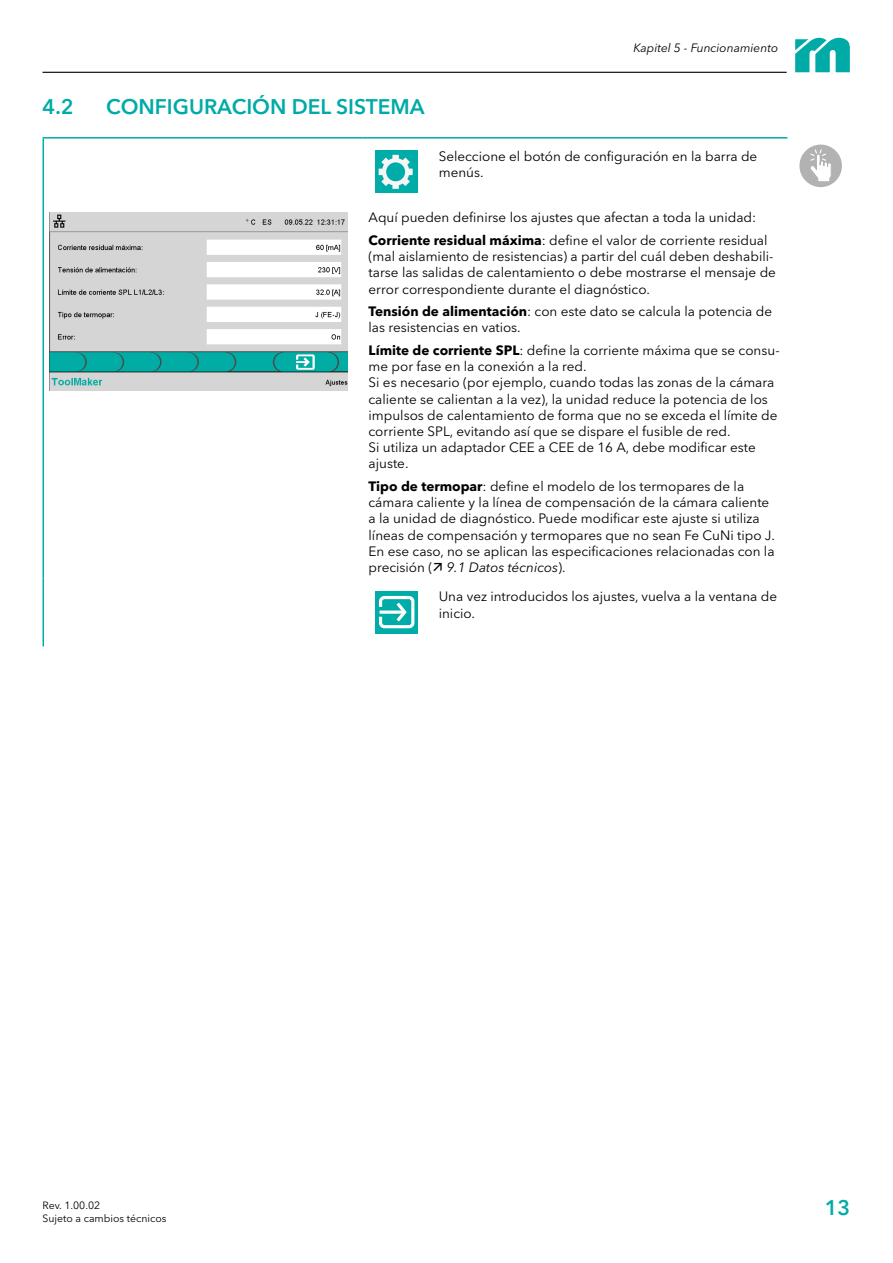
<style>
.page{position:relative;width:893px;height:1263px;background:#fff}
.page>*{position:absolute;margin:0;border:0;box-sizing:border-box;transform-origin:0 0}
.t1{font:600 21px "Avenir Next W1 G";color:#00aba7}
.A_Lauftext_2worte_de{font:13.5px/16.2px "Avenir Next W1 G";color:#000}
.A_Lauftext_1wort_dem{font:13.5px/16.2px "Avenir Next W1 G";color:#000}
.A_Lauftext{font:13.5px/16.2px "Avenir Next W1 G";color:#000}
.t2{font:italic 12px "Avenir Next W1 G";color:#000}
.t3{font:10.5px/12.6px "Avenir Next W1 G";color:#000}
.s1{font-weight:700}
.s2{font-style:italic}
</style>
<div class="page">
<hr style="left:43px;top:72px;width:744px;height:1px;background:#000">
<svg style="left:795px;top:37px;width:55px;height:35px"></svg>
<hr style="left:43px;top:137px;width:319px;height:2px;background:#00aba7">
<hr style="left:43px;top:139px;width:1px;height:67px;background:#00aba7">
<hr style="left:362px;top:137px;width:425px;height:2px;background:#00aba7">
<hr style="left:43px;top:206px;width:1px;height:372px;background:#00aba7">
<hr style="left:43px;top:578px;width:1px;height:68px;background:#00aba7">
<div style="left:375px;top:151px;width:42px;height:42px;background:#00aca7"></div>
<svg style="left:379px;top:155px;width:34px;height:34px"></svg>
<img style="left:50px;top:212px;width:297px;height:179px">
<div style="left:375px;top:591px;width:43px;height:43px;background:#00aca7"></div>
<div style="left:379px;top:596px;width:35px;height:32px;background:#00aca7;border:3px solid #fff;border-radius:4px"></div>
<svg style="left:380px;top:610px;width:13px;height:4px"></svg>
<svg style="left:393px;top:599px;width:16px;height:26px"></svg>
<div style="left:799px;top:145px;width:43px;height:42px;background:#b3b2b2;border-radius:50%"></div>
<svg style="left:810px;top:149px;width:21px;height:33px"></svg>
<p class="t1" style="left:43px;top:94px;width:33px">4.2</p>
<p class="t1" style="left:106px;top:94px;width:320px">CONFIGURACIÓN DEL SISTEMA</p>
<p class="t2" style="left:634px;top:40px;width:146px">Kapitel 5 - Funcionamiento</p>
<p class="A_Lauftext" style="left:439px;top:148px;width:320px">Seleccione el botón de configuración en la barra de menús.</p>
<p class="A_Lauftext" style="left:369px;top:210px;width:389px">Aquí pueden definirse los ajustes que afectan a toda la unidad:</p>
<p class="A_Lauftext_2worte_de" style="left:369px;top:232px;width:409px"><span class="s1">Corriente residual máxima</span>: define el valor de corriente residual (mal aislamiento de resistencias) a partir del cuál deben deshabili&shy;tarse las salidas de calentamiento o debe mostrarse el mensaje de error correspondiente durante el diagnóstico.</p>
<p class="A_Lauftext_1wort_dem" style="left:369px;top:303px;width:405px"><span class="s1">Tensión de alimentación</span>: con este dato se calcula la potencia de las resistencias en vatios.</p>
<p class="A_Lauftext_2worte_de" style="left:369px;top:342px;width:413px"><span class="s1">Límite de corriente SPL</span>: define la corriente máxima que se consu&shy;me por fase en la conexión a la red.<br>Si es necesario (por ejemplo, cuando todas las zonas de la cámara caliente se calientan a la vez), la unidad reduce la potencia de los impulsos de calentamiento de forma que no se exceda el límite de corriente SPL, evitando así que se dispare el fusible de red.<br>Si utiliza un adaptador CEE a CEE de 16 A, debe modificar este ajuste.</p>
<p class="A_Lauftext_1wort_dem" style="left:369px;top:478px;width:408px"><span class="s1">Tipo de termopar</span>: define el modelo de los termopares de la cámara caliente y la línea de compensación de la cámara caliente a la unidad de diagnóstico. Puede modificar este ajuste si utiliza líneas de compensación y termopares que no sean Fe CuNi tipo J.<br>En ese caso, no se aplican las especificaciones relacionadas con la precisión ( <span class="s2">9.1 Datos técnicos</span>).</p>
<p class="A_Lauftext" style="left:439px;top:588px;width:340px">Una vez introducidos los ajustes, vuelva a la ventana de inicio.</p>
<p class="t3" style="left:43px;top:1199px;width:126px">Rev. 1.00.02<br>Sujeto a cambios técnicos</p>
<h1 class="t1" style="left:825px;top:1195px;width:27px">13</h1>
</div>
